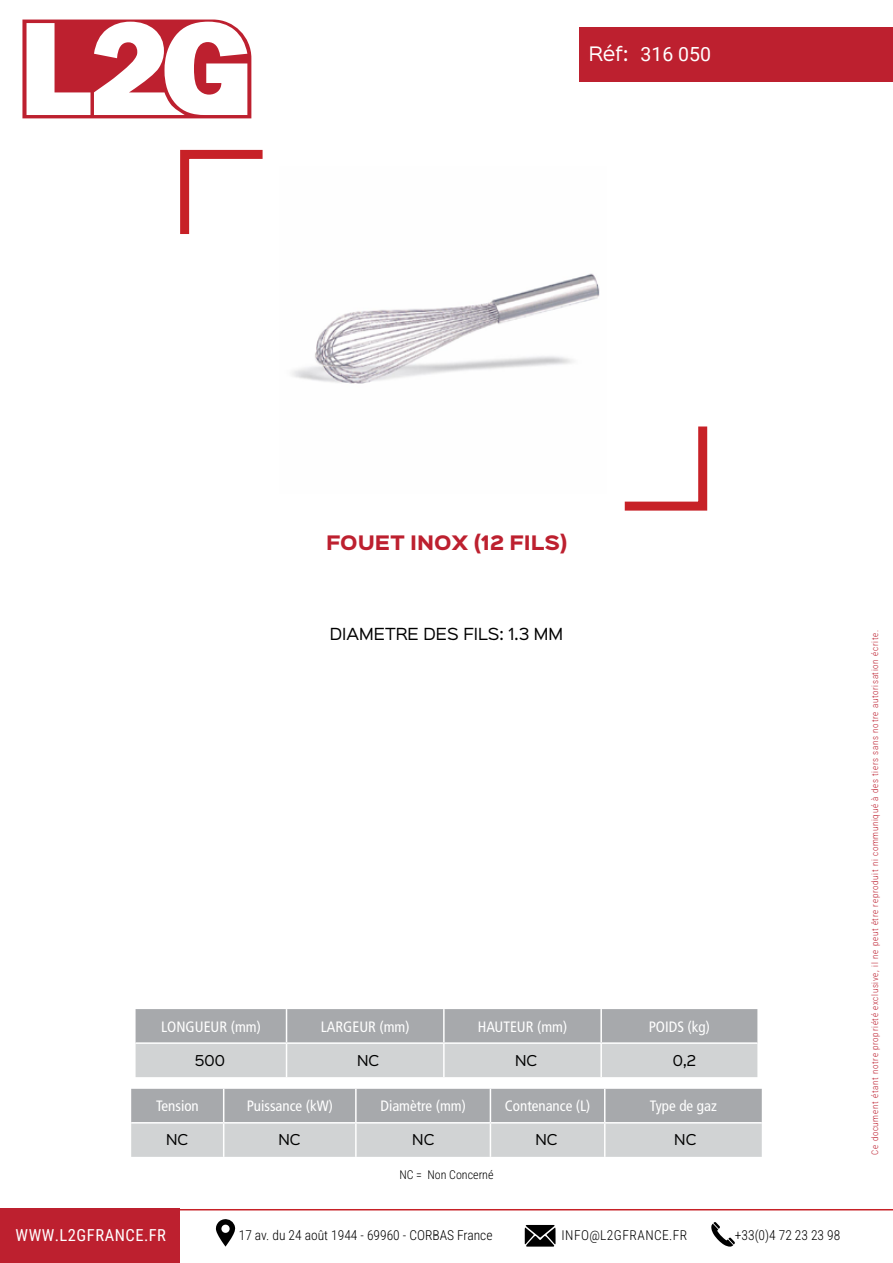
<style>
.page{position:relative;width:893px;height:1263px;background:#fff}
.page>*{position:absolute;margin:0;border:0;box-sizing:border-box;transform-origin:0 0}
.t1{font:19.5px "Roboto";color:#fff}
.t2{font:900 18px "Sinkin Sans 800";color:#bd202f}
.t3{font:18px "Sinkin Sans 400";color:#fff}
.t4{font:16.5px "Roboto Condensed";letter-spacing:.035em;color:#fff}
.t5{font:condensed 15px "Frutiger LT Std";color:#fff}
.t6{font:15px "Sinkin Sans 400";color:#000}
.t7{font:300 13.5px "Roboto Condensed";color:#000}
.t8{font:13.5px "Sinkin Sans 400";color:#000}
.t9{font:300 13.5px "Roboto Condensed";letter-spacing:.035em;color:#000}
.t10{font:300 12px "Roboto Condensed";color:#000}
.t11{font:300 9px "Roboto Condensed";letter-spacing:.075em;color:#bd2030}
</style>
<div class="page">
<div style="left:579px;top:27px;width:314px;height:54px;background:#bd202f"></div>
<svg style="left:624px;top:426px;width:84px;height:85px"></svg>
<svg style="left:180px;top:149px;width:83px;height:85px"></svg>
<svg style="left:136px;top:1009px;width:621px;height:68px;background:#bcbec0"></svg>
<hr style="left:286px;top:1009px;width:1px;height:33px;background:#fff">
<hr style="left:443px;top:1009px;width:2px;height:33px;background:#fff">
<hr style="left:600px;top:1009px;width:2px;height:33px;background:#fff">
<hr style="left:136px;top:1042px;width:151px;height:2px;background:#fff">
<hr style="left:287px;top:1042px;width:157px;height:2px;background:#fff">
<hr style="left:286px;top:1044px;width:1px;height:33px;background:#fff">
<hr style="left:444px;top:1042px;width:157px;height:2px;background:#fff">
<hr style="left:443px;top:1044px;width:2px;height:33px;background:#fff">
<hr style="left:601px;top:1042px;width:156px;height:2px;background:#fff">
<hr style="left:600px;top:1044px;width:2px;height:33px;background:#fff">
<svg style="left:131px;top:1089px;width:631px;height:68px;background:#bcbec0"></svg>
<hr style="left:223px;top:1089px;width:1px;height:33px;background:#fff">
<hr style="left:355px;top:1089px;width:2px;height:33px;background:#fff">
<hr style="left:490px;top:1089px;width:1px;height:33px;background:#fff">
<hr style="left:604px;top:1089px;width:1px;height:33px;background:#fff">
<hr style="left:131px;top:1122px;width:93px;height:1px;background:#fff">
<hr style="left:224px;top:1122px;width:132px;height:1px;background:#fff">
<hr style="left:223px;top:1123px;width:1px;height:34px;background:#fff">
<hr style="left:356px;top:1122px;width:134px;height:1px;background:#fff">
<hr style="left:355px;top:1123px;width:2px;height:34px;background:#fff">
<hr style="left:490px;top:1122px;width:115px;height:1px;background:#fff">
<hr style="left:490px;top:1123px;width:1px;height:34px;background:#fff">
<hr style="left:605px;top:1122px;width:157px;height:1px;background:#fff">
<hr style="left:604px;top:1123px;width:1px;height:34px;background:#fff">
<div style="left:0;top:1209px;width:180px;height:54px;background:#bd202f"></div>
<hr style="left:180px;top:1209px;width:713px;height:1px;background:#c72127">
<svg style="left:216px;top:1219px;width:19px;height:27px"></svg>
<svg style="left:525px;top:1225px;width:30px;height:21px"></svg>
<svg style="left:711px;top:1222px;width:24px;height:24px"></svg>
<img style="left:292px;top:273px;width:308px;height:111px">
<svg style="left:22px;top:20px;width:229px;height:98px"></svg>
<h2 class="t3" style="left:589px;top:39px;width:41px">Réf:</h2>
<h1 class="t1" style="left:640px;top:40px;width:72px">316 050</h1>
<h2 class="t2" style="left:326px;top:533px;width:242px">FOUET INOX (12 FILS)</h2>
<h3 class="t6" style="left:330px;top:622px;width:235px">DIAMETRE DES FILS: 1.3 MM</h3>
<h3 class="t5" style="left:161px;top:1018px;width:101px">LONGUEUR (mm)</h3>
<h3 class="t5" style="left:321px;top:1018px;width:90px">LARGEUR (mm)</h3>
<h3 class="t5" style="left:478px;top:1018px;width:91px">HAUTEUR (mm)</h3>
<h3 class="t5" style="left:649px;top:1018px;width:63px">POIDS (kg)</h3>
<h3 class="t8" style="left:195px;top:1049px;width:32px">500</h3>
<h3 class="t8" style="left:357px;top:1049px;width:24px">NC</h3>
<h3 class="t8" style="left:515px;top:1049px;width:24px">NC</h3>
<h3 class="t8" style="left:673px;top:1049px;width:25px">0,2</h3>
<h3 class="t5" style="left:156px;top:1097px;width:44px">Tension</h3>
<h3 class="t5" style="left:247px;top:1097px;width:88px">Puissance (kW)</h3>
<h3 class="t5" style="left:380px;top:1097px;width:87px">Diamètre (mm)</h3>
<h3 class="t5" style="left:505px;top:1097px;width:87px">Contenance (L)</h3>
<h3 class="t5" style="left:650px;top:1097px;width:69px">Type de gaz</h3>
<h3 class="t8" style="left:166px;top:1128px;width:24px">NC</h3>
<h3 class="t8" style="left:279px;top:1128px;width:24px">NC</h3>
<h3 class="t8" style="left:412px;top:1128px;width:24px">NC</h3>
<h3 class="t8" style="left:535px;top:1128px;width:24px">NC</h3>
<h3 class="t8" style="left:674px;top:1128px;width:24px">NC</h3>
<h3 class="t10" style="left:399px;top:1166px;width:96px">NC = Non Concerné</h3>
<h3 class="t4" style="left:16px;top:1224px;width:152px">WWW.L2GFRANCE.FR</h3>
<h3 class="t7" style="left:239px;top:1226px;width:255px">17 av. du 24 août 1944 - 69960 - CORBAS France</h3>
<h3 class="t9" style="left:561px;top:1226px;width:127px">INFO@L2GFRANCE.FR</h3>
<h3 class="t7" style="left:735px;top:1226px;width:107px">+33(0)4 72 23 23 98</h3>
<p class="t11" style="left:868px;top:1155px;width:526px;rotate:-90deg">Ce document étant notre propriété exclusive, il ne peut être reproduit ni communiqué à des tiers sans notre autorisation écrite.</p>
</div>
